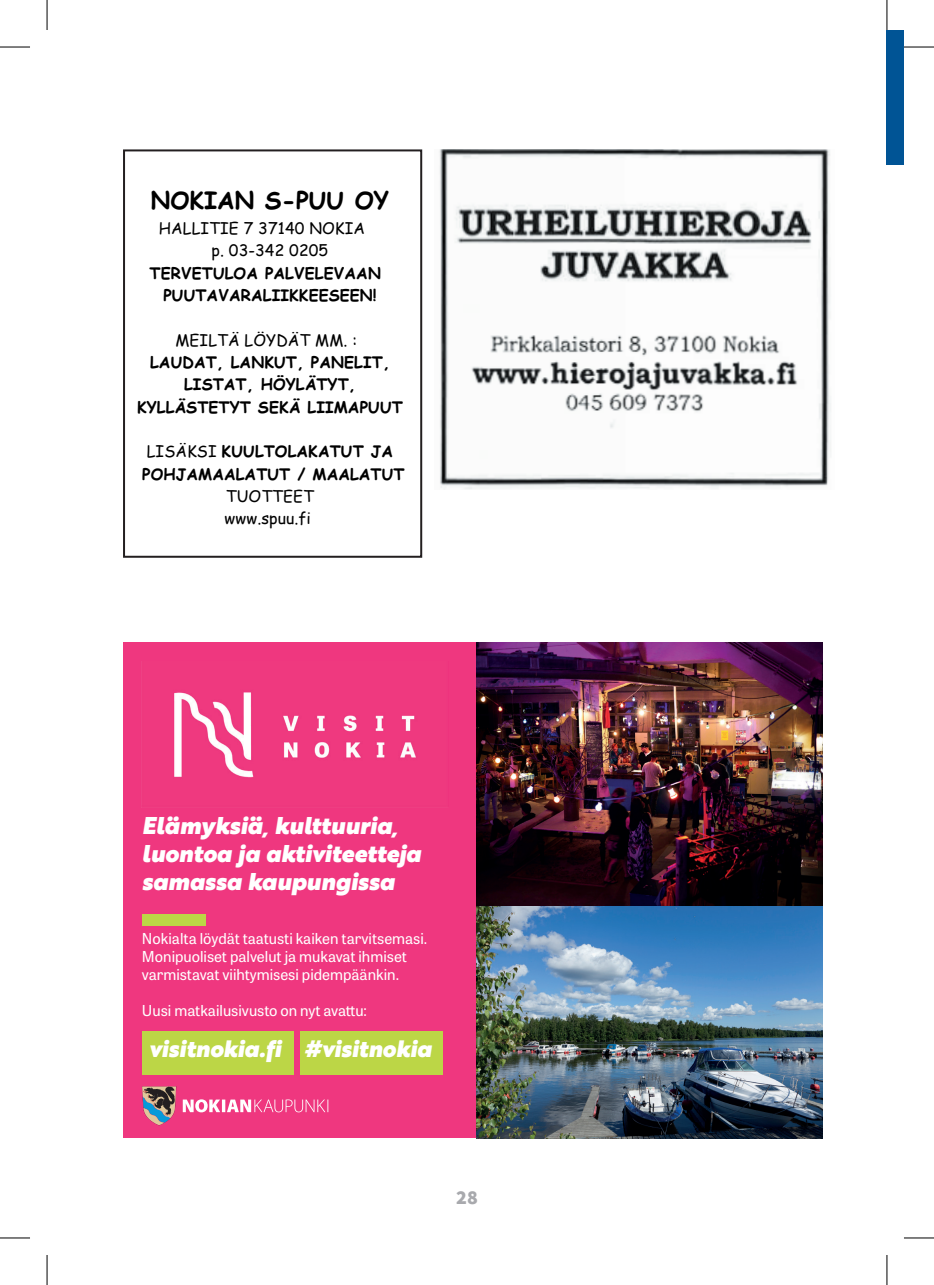
<style>
.page{position:relative;width:934px;height:1285px;background:#fff}
.page>*{position:absolute;margin:0;border:0;box-sizing:border-box;transform-origin:0 0}
.t1{font:700 24px "Comic Sans MS";color:#000}
.t2{font:23.6px/28.4px "Brother 1816 Black Italic";color:#fff}
.t3{font:23px "Brother 1816 Black Italic";color:#fff}
.t4{font:900 20px "Source Sans Pro";color:#a8a9ad}
.t5{font:700 15.8px/22.4px "Comic Sans MS";letter-spacing:.005em;color:#000;text-align:center}
.t6{font:15.8px/22px "Comic Sans MS";letter-spacing:.005em;color:#000}
.t7{font:15px/18px "Tablet Gothic";color:#fff}
.s1{font-weight:400}
</style>
<div class="page">
<div style="left:886px;top:30px;width:17px;height:135px;background:#005495"></div>
<div style="left:123px;top:642px;width:353px;height:496px;background:#ef377f"></div>
<img style="left:174px;top:692px;width:242px;height:86px">
<div style="left:142px;top:914px;width:64px;height:11px;background:#bcd646"></div>
<div style="left:142px;top:1031px;width:151px;height:43px;background:#bcd646"></div>
<div style="left:300px;top:1031px;width:143px;height:43px;background:#bcd646"></div>
<svg style="left:183px;top:1099px;width:145px;height:13px"></svg>
<svg style="left:142px;top:1086px;width:34px;height:39px"></svg>
<img style="left:476px;top:642px;width:345px;height:496px">
<div style="left:123px;top:149px;width:299px;height:409px;border:2px solid #231f20"></div>
<img style="left:439px;top:149px;width:392px;height:341px">
<hr style="left:0;top:47px;width:30px;height:1px;background:#000">
<hr style="left:903px;top:47px;width:30px;height:1px;background:#000">
<hr style="left:0;top:1237px;width:30px;height:1px;background:#000">
<hr style="left:903px;top:1237px;width:30px;height:1px;background:#000">
<hr style="left:47px;top:0;width:1px;height:30px;background:#000">
<hr style="left:47px;top:1255px;width:1px;height:30px;background:#000">
<hr style="left:886px;top:0;width:1px;height:30px;background:#000">
<hr style="left:886px;top:1255px;width:1px;height:30px;background:#000">
<h1 class="t1" style="left:151px;top:183px;width:240px">NOKIAN S-PUU OY</h1>
<p class="t6" style="left:211px;top:217px;width:155px;text-indent:-53px">HALLITIE 7 37140 NOKIA p. 03-342 0205</p>
<p class="t5" style="left:149px;top:262px;width:233px">TERVETULOA PALVELEVAAN<br>PUUTAVARALIIKKEESEEN!</p>
<p class="t6" style="left:175px;top:328px;width:183px">MEILTÄ LÖYDÄT MM. :</p>
<p class="t5" style="left:137px;top:351px;width:267px">LAUDAT, LANKUT, PANELIT,<br>LISTAT, HÖYLÄTYT,<br>KYLLÄSTETYT SEKÄ LIIMAPUUT</p>
<p class="t5" style="left:142px;top:439px;width:264px;text-align:left"><span class="s1">LISÄKSI</span> KUULTOLAKATUT JA<br>POHJAMAALATUT / MAALATUT</p>
<p class="t6" style="left:224px;top:484px;width:91px;line-height:22.6px">TUOTTEET www.spuu.fi</p>
<h2 class="t2" style="left:142px;top:810px;width:280px">Elämyksiä, kulttuuria, luontoa ja aktiviteetteja samassa kaupungissa</h2>
<p class="t7" style="left:142px;top:929px;width:287px">Nokialta löydät taatusti kaiken tarvitsemasi.<br>Monipuoliset palvelut ja mukavat ihmiset varmistavat viihtymisesi pidempäänkin.</p>
<p class="t7" style="left:142px;top:1001px;width:226px">Uusi matkailusivusto on nyt avattu:</p>
<h3 class="t3" style="left:149px;top:1031px;width:283px">visitnokia.fi #visitnokia</h3>
<p class="t4" style="left:456px;top:1184px;width:23px">28</p>
</div>
